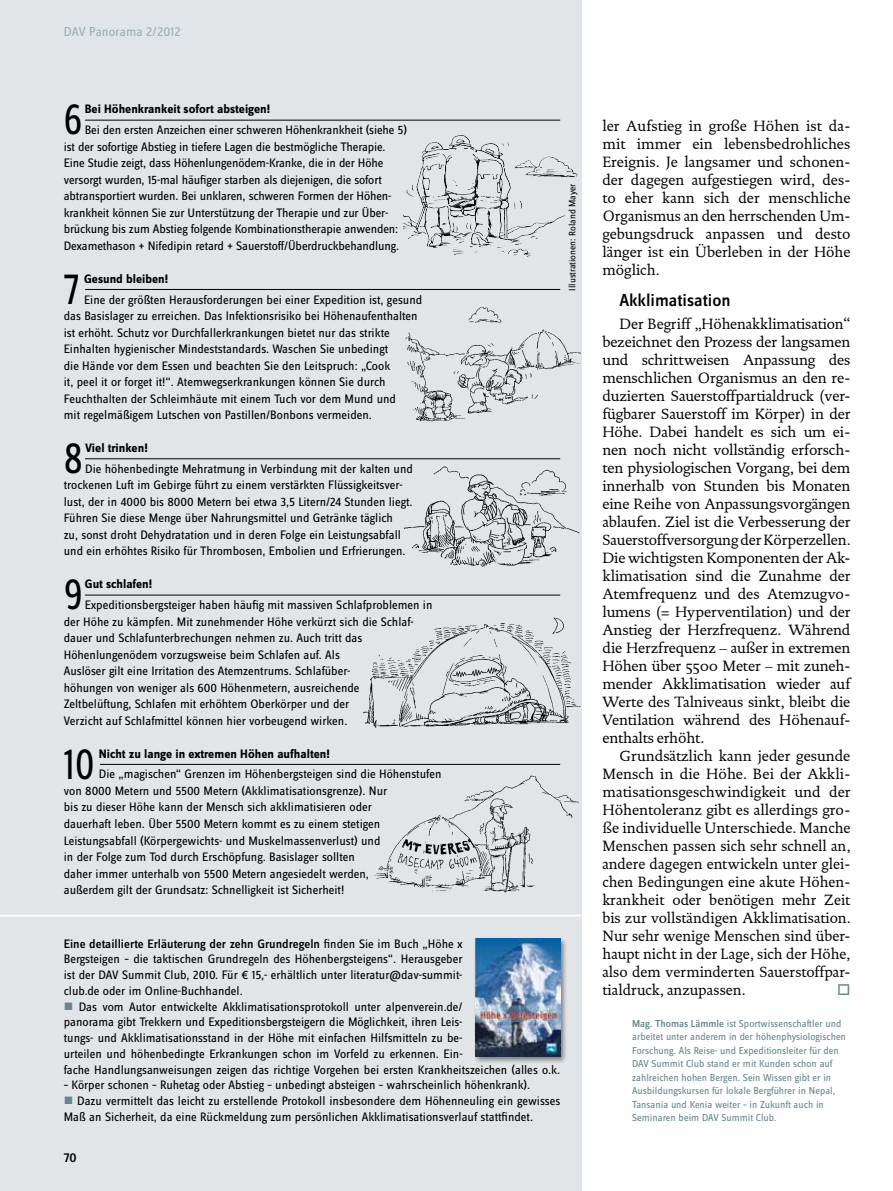
<style>
.page{position:relative;width:893px;height:1191px;background:#fff}
.page>*{position:absolute;margin:0;border:0;box-sizing:border-box;transform-origin:0 0}
.t1{font:46.05px "Zine Sans Dis";color:#000;scale:.81 1}
.t2{font:500 18px "Zine Sans Dis";color:#000}
.t3{font:15px/18px "DTL Documenta ST";letter-spacing:-.005em;color:#000}
.t4{font:13.5px "Zine Sans Dis";color:#9cafb4}
.t5{font:500 13.5px "Zine Sans Dis";color:#000}
.t6{font:12.75px/16.5px "Zine Sans Dis";color:#000}
.t7{font:700 12.75px "Zine Sans Dis";color:#000}
.t8{font:10.5px/13.5px "Zine Sans Dis";color:#65878c}
.t9{font:9.75px "Zine Sans Dis";color:#000}
.s1{font-weight:500}
.s2{color:#65878c}
</style>
<div class="page">
<div style="left:0;top:0;width:581px;height:1191px;background:#e2e5e8"></div>
<hr style="left:85px;top:120px;width:475px;height:1px;background:#000">
<hr style="left:85px;top:289px;width:475px;height:1px;background:#000">
<hr style="left:85px;top:458px;width:475px;height:1px;background:#000">
<hr style="left:85px;top:595px;width:475px;height:1px;background:#000">
<hr style="left:100px;top:764px;width:460px;height:1px;background:#000">
<div style="left:404px;top:137px;width:177px;height:125px;background:#000;opacity:.29"></div>
<img style="left:405px;top:306px;width:176px;height:116px">
<img style="left:393px;top:458px;width:187px;height:109px">
<img style="left:363px;top:617px;width:218px;height:111px">
<img style="left:374px;top:775px;width:205px;height:118px">
<div style="left:474px;top:937px;width:94px;height:127px;background:#000;opacity:.45"></div>
<img style="left:475px;top:939px;width:85px;height:117px">
<hr style="left:0;top:914px;width:585px;height:2px;background:#fff">
<p class="t4" style="left:64px;top:25px;width:118px">DAV Panorama 2/2012</p>
<h1 class="t1" style="left:64px;top:95px;width:25px">6</h1>
<p class="t7" style="left:85px;top:102px;width:187px">Bei Höhenkrankeit sofort absteigen!</p>
<p class="t6" style="left:64px;top:122px;width:345px;text-indent:21px">Bei den ersten Anzeichen einer schweren Höhenkrankheit (siehe 5) ist der sofortige Abstieg in tiefere Lagen die bestmögliche Therapie.<br>Eine Studie zeigt, dass Höhenlungenödem-Kranke, die in der Höhe versorgt wurden, 15-mal häufiger starben als diejenigen, die sofort abtransportiert wurden. Bei unklaren, schweren Formen der Höhen&shy;krankheit können Sie zur Unterstützung der Therapie und zur Über&shy;brückung bis zum Abstieg folgende Kombinationstherapie anwenden:<br>Dexamethason + Nifedipin retard + Sauerstoff/Überdruckbehandlung.</p>
<h1 class="t1" style="left:64px;top:264px;width:20px">7</h1>
<p class="t7" style="left:84px;top:272px;width:86px">Gesund bleiben!</p>
<p class="t6" style="left:64px;top:292px;width:360px;text-indent:20px">Eine der größten Herausforderungen bei einer Expedition ist, gesund das Basislager zu erreichen. Das Infektionsrisiko bei Höhenaufenthalten ist erhöht. Schutz vor Durchfallerkrankungen bietet nur das strikte Einhalten hygienischer Mindeststandards. Waschen Sie unbedingt<br>die Hände vor dem Essen und beachten Sie den Leitspruch: „Cook<br>it, peel it or forget it!“. Atemwegserkrankungen können Sie durch Feuchthalten der Schleimhäute mit einem Tuch vor dem Mund und<br>mit regelmäßigem Lutschen von Pastillen/Bonbons vermeiden.</p>
<h1 class="t1" style="left:64px;top:433px;width:25px">8</h1>
<p class="t7" style="left:85px;top:441px;width:64px">Viel trinken!</p>
<p class="t6" style="left:64px;top:461px;width:351px;text-indent:21px">Die höhenbedingte Mehratmung in Verbindung mit der kalten und trockenen Luft im Gebirge führt zu einem verstärkten Flüssigkeitsver&shy;lust, der in 4000 bis 8000 Metern bei etwa 3,5 Litern/24 Stunden liegt.<br>Führen Sie diese Menge über Nahrungsmittel und Getränke täglich<br>zu, sonst droht Dehydratation und in deren Folge ein Leistungsabfall und ein erhöhtes Risiko für Thrombosen, Embolien und Erfrierungen.</p>
<h1 class="t1" style="left:64px;top:570px;width:25px">9</h1>
<p class="t7" style="left:85px;top:577px;width:69px">Gut schlafen!</p>
<p class="t6" style="left:64px;top:597px;width:370px;text-indent:21px">Expeditionsbergsteiger haben häufig mit massiven Schlafproblemen in der Höhe zu kämpfen. Mit zunehmender Höhe verkürzt sich die Schlaf&shy;dauer und Schlafunterbrechungen nehmen zu. Auch tritt das Höhenlungenödem vorzugsweise beim Schlafen auf. Als<br>Auslöser gilt eine Irritation des Atemzentrums. Schlafüber-<br>höhungen von weniger als 600 Höhenmetern, ausreichende<br>Zeltbelüftung, Schlafen mit erhöhtem Oberkörper und der<br>Verzicht auf Schlafmittel können hier vorbeugend wirken.</p>
<h1 class="t1" style="left:64px;top:739px;width:39px">10</h1>
<p class="t7" style="left:99px;top:746px;width:232px">Nicht zu lange in extremen Höhen aufhalten!</p>
<p class="t6" style="left:64px;top:766px;width:379px;text-indent:35px">Die „magischen“ Grenzen im Höhenbergsteigen sind die Höhenstufen von 8000 Metern und 5500 Metern (Akklimatisationsgrenze). Nur<br>bis zu dieser Höhe kann der Mensch sich akklimatisieren oder<br>dauerhaft leben. Über 5500 Metern kommt es zu einem stetigen Leistungsabfall (Körpergewichts- und Muskelmassenverlust) und<br>in der Folge zum Tod durch Erschöpfung. Basislager sollten<br>daher immer unterhalb von 5500 Metern angesiedelt werden,<br>außerdem gilt der Grundsatz: Schnelligkeit ist Sicherheit!</p>
<p class="t9" style="left:567px;top:290px;width:108px;rotate:-90deg">Illustrationen: Roland Mayer</p>
<p class="t6" style="left:64px;top:936px;width:401px;line-height:15.8px;text-align:justify"><span class="s1">Eine detaillierte Erläuterung der zehn Grundregeln</span> finden Sie im Buch „Höhe x Bergsteigen – die taktischen Grundregeln des Höhenbergsteigens“. Herausgeber ist der DAV Summit Club, 2010. Für € 15,- erhältlich unter literatur@dav-summit&shy;club.de oder im Online-Buchhandel.</p>
<p class="t6" style="left:64px;top:999px;width:498px;line-height:15.8px"><span class="s2">■</span> Das vom Autor entwickelte Akklimatisationsprotokoll unter alpenverein.de/<br>panorama gibt Trekkern und Expeditionsbergsteigern die Möglichkeit, ihren Leis-<br>tungs- und Akklimatisationsstand in der Höhe mit einfachen Hilfsmitteln zu be-<br>urteilen und höhenbedingte Erkrankungen schon im Vorfeld zu erkennen. Ein-<br>fache Handlungsanweisungen zeigen das richtige Vorgehen bei ersten Krankheitszeichen (alles o.k.</p>
<p class="t6" style="left:64px;top:1077px;width:468px">– Körper schonen – Ruhetag oder Abstieg – unbedingt absteigen – wahrscheinlich höhenkrank).</p>
<p class="t6" style="left:64px;top:1093px;width:498px;line-height:15.8px"><span class="s2">■</span> Dazu vermittelt das leicht zu erstellende Protokoll insbesondere dem Höhenneuling ein gewisses<br>Maß an Sicherheit, da eine Rückmeldung zum persönlichen Akklimatisationsverlauf stattfindet.</p>
<p class="t5" style="left:64px;top:1150px;width:14px">70</p>
<p class="t3" style="left:602px;top:117px;width:250px">ler Aufstieg in große Höhen ist da&shy;mit immer ein lebensbedrohliches<br>Ereignis. Je langsamer und schonen&shy;der dagegen aufgestiegen wird, des&shy;to eher kann sich der menschliche<br>Organismus an den herrschenden Um&shy;gebungsdruck anpassen und desto länger ist ein Überleben in der Höhe möglich.</p>
<h2 class="t2" style="left:619px;top:291px;width:113px">Akklimatisation</h2>
<p class="t3" style="left:602px;top:315px;width:250px;text-indent:17px">Der Begriff „Höhenakklimatisation“ bezeichnet den Prozess der langsamen und schrittweisen Anpassung des menschlichen Organismus an den re&shy;duzierten Sauerstoffpartialdruck (ver&shy;fügbarer Sauerstoff im Körper) in der Höhe. Dabei handelt es sich um ei&shy;nen noch nicht vollständig erforsch&shy;ten physiologischen Vorgang, bei dem innerhalb von Stunden bis Monaten eine Reihe von Anpassungsvorgängen ablaufen. Ziel ist die Verbesserung der Sauerstoffversorgung der Körperzellen.<br>Die wichtigsten Komponenten der Ak&shy;klimatisation sind die Zunahme der Atemfrequenz und des Atemzugvo&shy;lumens (= Hyperventilation) und der Anstieg der Herzfrequenz. Während die Herzfrequenz – außer in extremen Höhen über 5500 Meter – mit zuneh&shy;mender Akklimatisation wieder auf Werte des Talniveaus sinkt, bleibt die Ventilation während des Höhenauf&shy;enthalts erhöht.</p>
<p class="t3" style="left:602px;top:747px;width:250px;text-indent:17px">Grundsätzlich kann jeder gesunde Mensch in die Höhe. Bei der Akkli&shy;matisationsgeschwindigkeit und der Höhentoleranz gibt es allerdings gro&shy;ße individuelle Unterschiede. Manche Menschen passen sich sehr schnell an, andere dagegen entwickeln unter glei&shy;chen Bedingungen eine akute Höhen&shy;krankheit oder benötigen mehr Zeit bis zur vollständigen Akklimatisation.<br>Nur sehr wenige Menschen sind über&shy;haupt nicht in der Lage, sich der Höhe, also dem verminderten Sauerstoffpar&shy;tialdruck, anzupassen.</p>
<p class="t8" style="left:632px;top:1017px;width:215px"><span class="s1">Mag. Thomas Lämmle</span> ist Sportwissenschaftler und arbeitet unter anderem in der höhenphysiologischen Forschung. Als Reise- und Expeditionsleiter für den DAV Summit Club stand er mit Kunden schon auf zahlreichen hohen Bergen. Sein Wissen gibt er in Ausbildungskursen für lokale Bergführer in Nepal, Tansania und Kenia weiter – in Zukunft auch in Seminaren beim DAV Summit Club.</p>
</div>
